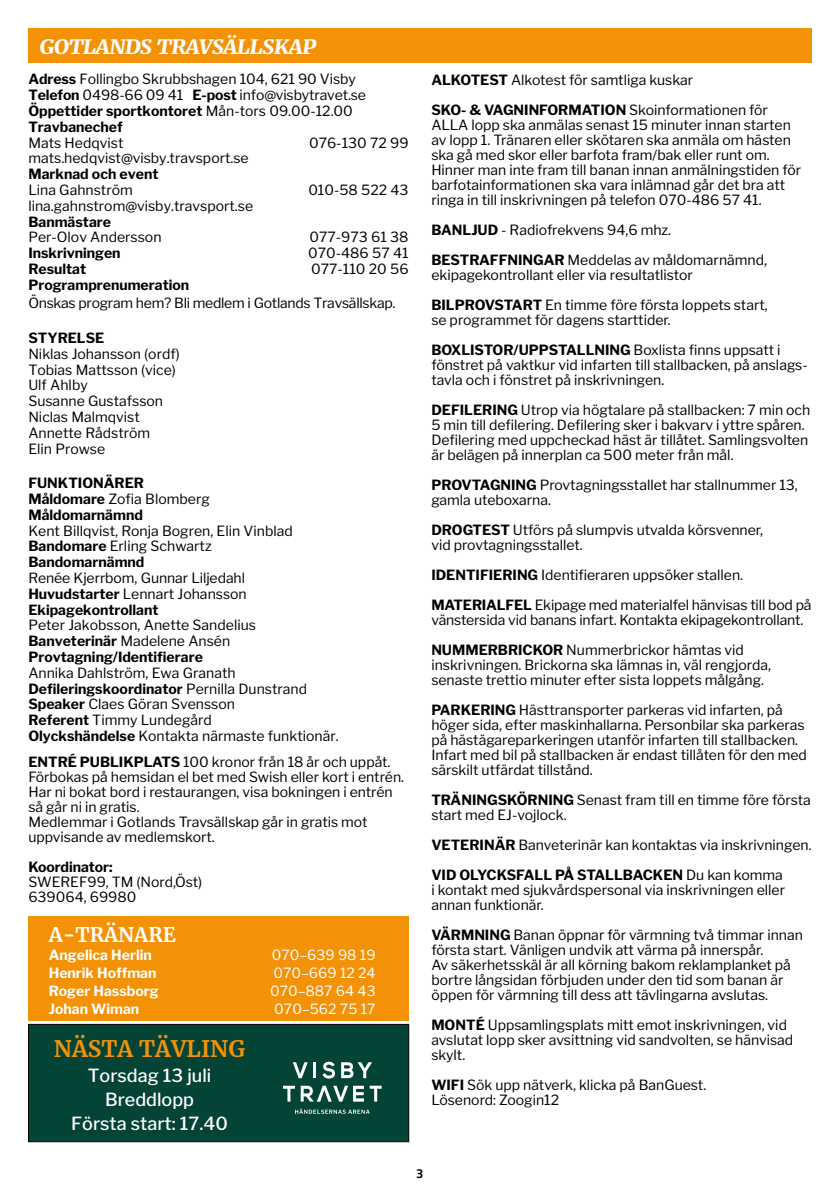
<style>
.page{position:relative;width:840px;height:1191px;background:#fff}
.page>*{position:absolute;margin:0;border:0;box-sizing:border-box;transform-origin:0 0}
.t1{font:700 22.6px "Merriweather";color:#f39207}
.t2{font:italic 900 20px "Merriweather";letter-spacing:-.015em;color:#fff;scale:1.05 1}
.t3{font:700 20px "Merriweather";color:#fff}
.t4{font:500 18px/24px "Libre Franklin";color:#fff;text-align:center}
.t5{font:14px/15px "Libre Franklin";color:#000}
.t6{font:700 14px/15.8px "Libre Franklin";color:#000}
.t7{font:700 14px "Libre Franklin";color:#fff}
.t8{font:14px "Libre Franklin";letter-spacing:-.02em;color:#000}
.t9{font:14px "Libre Franklin";color:#fff}
.t10{font:700 12px "ATG Text";color:#000}
.s1{font-weight:700}
.s2{font-weight:400}
</style>
<div class="page">
<div style="left:28px;top:28px;width:783px;height:34px;background:#f39207"></div>
<div style="left:28px;top:916px;width:380px;height:104px;background:#f39207"></div>
<div style="left:28px;top:1024px;width:380px;height:117px;background:#044436;border:1px solid #000"></div>
<svg style="left:292px;top:1062px;width:15px;height:16px"></svg>
<hr style="left:313px;top:1062px;width:3px;height:16px;background:#fff">
<svg style="left:322px;top:1061px;width:13px;height:17px"></svg>
<svg style="left:341px;top:1062px;width:30px;height:16px"></svg>
<svg style="left:283px;top:1085px;width:98px;height:16px"></svg>
<svg style="left:295px;top:1108px;width:74px;height:5px"></svg>
<h2 class="t2" style="left:40px;top:33px;width:264px">GOTLANDS TRAVSÄLLSKAP</h2>
<p class="t5" style="left:28px;top:70px;width:339px;line-height:15.8px"><span class="s1">Adress</span> Follingbo Skrubbshagen 104, 621 90 Visby <span class="s1">Telefon</span> 0498-66 09 41 <span class="s1">E-post</span> info@visbytravet.se <span class="s1">Öppettider sportkontoret</span> Mån-tors 09.00-12.00<br><span class="s1">Travbanechef</span></p>
<p class="t5" style="left:28px;top:134px;width:97px">Mats Hedqvist</p>
<p class="t5" style="left:309px;top:134px;width:101px">076-130 72 99</p>
<p class="t5" style="left:28px;top:149px;width:222px">mats.hedqvist@visby.travsport.se</p>
<p class="t6" style="left:28px;top:165px;width:131px">Marknad och event</p>
<p class="t5" style="left:28px;top:181px;width:106px">Lina Gahnström</p>
<p class="t5" style="left:308px;top:181px;width:102px">010-58 522 43</p>
<p class="t5" style="left:28px;top:197px;width:226px">lina.gahnstrom@visby.travsport.se</p>
<p class="t6" style="left:28px;top:212px;width:84px">Banmästare</p>
<p class="t5" style="left:28px;top:228px;width:134px">Per-Olov Andersson</p>
<p class="t5" style="left:309px;top:228px;width:100px">077-973 61 38</p>
<p class="t6" style="left:28px;top:244px;width:94px">Inskrivningen</p>
<p class="t5" style="left:308px;top:244px;width:102px">070-486 57 41</p>
<p class="t6" style="left:28px;top:260px;width:59px">Resultat</p>
<p class="t5" style="left:311px;top:260px;width:99px">077-110 20 56</p>
<p class="t6" style="left:28px;top:275px;width:162px">Programprenumeration</p>
<p class="t8" style="left:28px;top:292px;width:368px">Önskas program hem? Bli medlem i Gotlands Travsällskap.</p>
<p class="t6" style="left:28px;top:329px;width:77px">STYRELSE</p>
<p class="t5" style="left:28px;top:344px;width:153px;line-height:15.8px">Niklas Johansson (ordf)<br>Tobias Mattsson (vice)<br>Ulf Ahlby<br>Susanne Gustafsson<br>Niclas Malmqvist<br>Annette Rådström<br>Elin Prowse</p>
<p class="t6" style="left:28px;top:474px;width:183px">FUNKTIONÄRER<br>Måldomare <span class="s2">Zofia Blomberg<br></span>Måldomarnämnd</p>
<p class="t5" style="left:28px;top:521px;width:266px;line-height:15.8px">Kent Billqvist, Ronja Bogren, Elin Vinblad<br><span class="s1">Bandomare</span> Erling Schwartz<br><span class="s1">Bandomarnämnd</span></p>
<p class="t5" style="left:28px;top:568px;width:220px;line-height:15.8px;text-align:justify">Renée Kjerrbom, Gunnar Liljedahl <span class="s1">Huvudstarter</span> Lennart Johansson <span class="s1">Ekipagekontrollant</span></p>
<p class="t5" style="left:28px;top:616px;width:229px;line-height:15.8px">Peter Jakobsson, Anette Sandelius<br><span class="s1">Banveterinär</span> Madelene Ansén<br><span class="s1">Provtagning/Identifierare</span></p>
<p class="t5" style="left:28px;top:663px;width:311px;line-height:15.8px">Annika Dahlström, Ewa Granath <span class="s1">Defileringskoordinator</span> Pernilla Dunstrand <span class="s1">Speaker</span> Claes Göran Svensson<br><span class="s1">Referent</span> Timmy Lundegård<br><span class="s1">Olyckshändelse</span> Kontakta närmaste funktionär.</p>
<p class="t5" style="left:28px;top:753px;width:377px"><span class="s1">ENTRÉ PUBLIKPLATS</span> 100 kronor från 18 år och uppåt.<br>Förbokas på hemsidan el bet med Swish eller kort i entrén.<br>Har ni bokat bord i restaurangen, visa bokningen i entrén så går ni in gratis.<br>Medlemmar i Gotlands Travsällskap går in gratis mot uppvisande av medlemskort.</p>
<p class="t6" style="left:28px;top:857px;width:86px">Koordinator:</p>
<p class="t5" style="left:28px;top:873px;width:175px">SWEREF99, TM (Nord,Öst)<br>639064, 69980</p>
<h2 class="t3" style="left:49px;top:921px;width:128px">A-TRÄNARE</h2>
<p class="t7" style="left:49px;top:944px;width:104px">Angelica Herlin</p>
<p class="t9" style="left:272px;top:944px;width:105px">070–639 98 19</p>
<p class="t7" style="left:49px;top:962px;width:109px">Henrik Hoffman</p>
<p class="t9" style="left:273px;top:962px;width:104px">070–669 12 24</p>
<p class="t7" style="left:49px;top:980px;width:111px">Roger Hassborg</p>
<p class="t9" style="left:270px;top:980px;width:107px">070–887 64 43</p>
<p class="t7" style="left:49px;top:998px;width:92px">Johan Wiman</p>
<p class="t9" style="left:274px;top:998px;width:103px">070–562 75 17</p>
<h1 class="t1" style="left:54px;top:1033px;width:193px">NÄSTA TÄVLING</h1>
<p class="t4" style="left:71px;top:1061px;width:158px">Torsdag 13 juli<br>Breddlopp<br>Första start: 17.40</p>
<p class="t5" style="left:431px;top:63px;width:338px;line-height:30px"><span class="s1">ALKOTEST</span> Alkotest för samtliga kuskar<br><span class="s1">SKO- &amp; VAGNINFORMATION</span> Skoinformationen för</p>
<p class="t5" style="left:431px;top:116px;width:371px">ALLA lopp ska anmälas senast 15 minuter innan starten av lopp 1. Tränaren eller skötaren ska anmäla om hästen ska gå med skor eller barfota fram/bak eller runt om.<br>Hinner man inte fram till banan innan anmälningstiden för barfotainformationen ska vara inlämnad går det bra att ringa in till inskrivningen på telefon 070-486 57 41.</p>
<p class="t5" style="left:431px;top:213px;width:337px;line-height:30px"><span class="s1">BANLJUD</span> - Radiofrekvens 94,6 mhz.<br><span class="s1">BESTRAFFNINGAR</span> Meddelas av måldomarnämnd,</p>
<p class="t5" style="left:431px;top:258px;width:338px;line-height:30px">ekipagekontrollant eller via resultatlistor<br><span class="s1">BILPROVSTART</span> En timme före första loppets start,</p>
<p class="t5" style="left:431px;top:303px;width:350px;line-height:30px">se programmet för dagens starttider.<br><span class="s1">BOXLISTOR/UPPSTALLNING</span> Boxlista finns uppsatt i</p>
<p class="t5" style="left:431px;top:356px;width:378px">fönstret på vaktkur vid infarten till stallbacken, på anslags&shy;tavla och i fönstret på inskrivningen.</p>
<p class="t5" style="left:431px;top:401px;width:380px"><span class="s1">DEFILERING</span> Utrop via högtalare på stallbacken: 7 min och 5 min till defilering. Defilering sker i bakvarv i yttre spåren.<br>Defilering med uppcheckad häst är tillåtet. Samlingsvolten är belägen på innerplan ca 500 meter från mål.</p>
<p class="t5" style="left:431px;top:476px;width:368px"><span class="s1">PROVTAGNING</span> Provtagningsstallet har stallnummer 13, gamla uteboxarna.</p>
<p class="t5" style="left:431px;top:521px;width:333px"><span class="s1">DROGTEST</span> Utförs på slumpvis utvalda körsvenner, vid provtagningsstallet.</p>
<p class="t5" style="left:431px;top:558px;width:381px;line-height:30px"><span class="s1">IDENTIFIERING</span> Identifieraren uppsöker stallen.<br><span class="s1">MATERIALFEL</span> Ekipage med materialfel hänvisas till bod på</p>
<p class="t5" style="left:431px;top:603px;width:373px;line-height:30px">vänstersida vid banans infart. Kontakta ekipagekontrollant.<br><span class="s1">NUMMERBRICKOR</span> Nummerbrickor hämtas vid</p>
<p class="t5" style="left:431px;top:656px;width:341px">inskrivningen. Brickorna ska lämnas in, väl rengjorda, senaste trettio minuter efter sista loppets målgång.</p>
<p class="t5" style="left:431px;top:701px;width:377px"><span class="s1">PARKERING</span> Hästtransporter parkeras vid infarten, på höger sida, efter maskinhallarna. Personbilar ska parkeras på hästägareparkeringen utanför infarten till stallbacken.<br>Infart med bil på stallbacken är endast tillåten för den med särskilt utfärdat tillstånd.</p>
<p class="t5" style="left:431px;top:791px;width:381px"><span class="s1">TRÄNINGSKÖRNING</span> Senast fram till en timme före första start med EJ-vojlock.</p>
<p class="t5" style="left:431px;top:828px;width:381px;line-height:30px"><span class="s1">VETERINÄR</span> Banveterinär kan kontaktas via inskrivningen.<br><span class="s1">VID OLYCKSFALL PÅ STALLBACKEN</span> Du kan komma</p>
<p class="t5" style="left:431px;top:881px;width:355px">i kontakt med sjukvårdspersonal via inskrivningen eller annan funktionär.</p>
<p class="t5" style="left:431px;top:926px;width:373px"><span class="s1">VÄRMNING</span> Banan öppnar för värmning två timmar innan första start. Vänligen undvik att värma på innerspår.<br>Av säkerhetsskäl är all körning bakom reklamplanket på bortre långsidan förbjuden under den tid som banan är öppen för värmning till dess att tävlingarna avslutas.</p>
<p class="t5" style="left:431px;top:1016px;width:363px"><span class="s1">MONTÉ</span> Uppsamlingsplats mitt emot inskrivningen, vid avslutat lopp sker avsittning vid sandvolten, se hänvisad skylt.</p>
<p class="t5" style="left:431px;top:1076px;width:276px"><span class="s1">WIFI</span> Sök upp nätverk, klicka på BanGuest.<br>Lösenord: Zoogin12</p>
<p class="t10" style="left:416px;top:1166px;width:8px">3</p>
</div>
